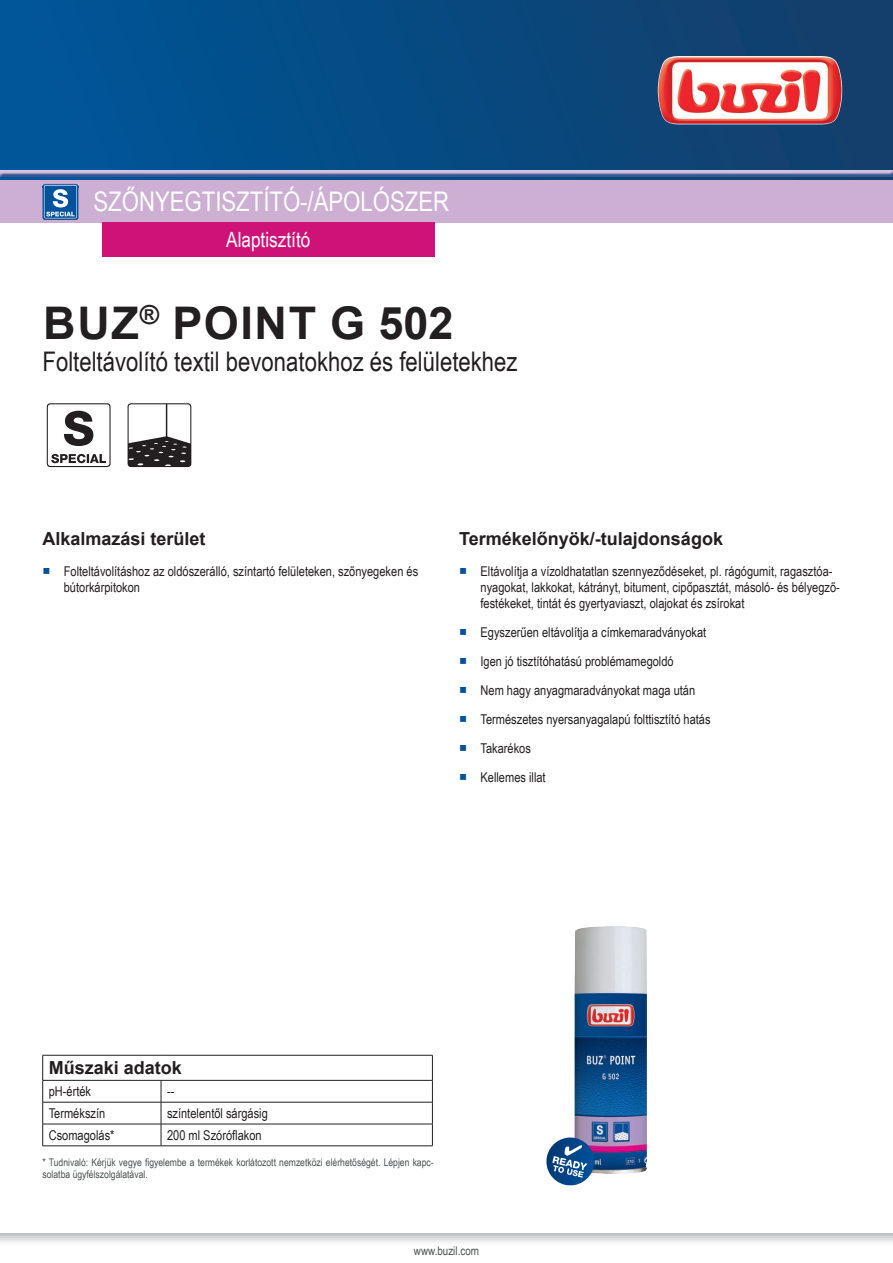
<style>
.page{position:relative;width:893px;height:1263px;background:#fff}
.page>*{position:absolute;margin:0;border:0;box-sizing:border-box;transform-origin:0 0}
.t1{font:700 45px "Arial";letter-spacing:.035em;color:#231f20}
.t2{font:27px "Arial Narrow";color:#231f20}
.t3{font:27px "Arial Narrow";color:#fff}
.t4{font:21px "Arial Narrow";color:#fff}
.t5{font:700 18px "Arial";color:#231f20}
.t6{font:13.5px/16.2px "Arial Narrow";color:#231f20}
.t7{font:12px "Arial Narrow";color:#4e5151}
.t8{font:10.5px/11.7px "Arial Narrow";color:#4d5152}
.s1{font-family:"Arial Unicode MS";color:#01519b}
</style>
<div class="page">
<svg style="left:0;top:1233px;width:893px;height:10px"></svg>
<hr style="left:43px;top:1055px;width:118px;height:1px;background:#231f20">
<hr style="left:161px;top:1055px;width:272px;height:1px;background:#231f20">
<hr style="left:43px;top:1080px;width:118px;height:1px;background:#231f20">
<hr style="left:161px;top:1080px;width:272px;height:1px;background:#231f20">
<hr style="left:43px;top:1102px;width:118px;height:1px;background:#231f20">
<hr style="left:161px;top:1102px;width:272px;height:1px;background:#231f20">
<hr style="left:43px;top:1124px;width:118px;height:1px;background:#231f20">
<svg style="left:42px;top:1055px;width:1px;height:91px"></svg>
<hr style="left:161px;top:1124px;width:272px;height:1px;background:#231f20">
<svg style="left:161px;top:1080px;width:1px;height:65px"></svg>
<svg style="left:432px;top:1055px;width:1px;height:90px"></svg>
<hr style="left:43px;top:1145px;width:118px;height:1px;background:#231f20">
<hr style="left:161px;top:1145px;width:272px;height:1px;background:#231f20">
<img style="left:574px;top:926px;width:73px;height:248px">
<svg style="left:47px;top:403px;width:64px;height:64px"></svg>
<svg style="left:128px;top:403px;width:63px;height:64px"></svg>
<svg style="left:546px;top:1137px;width:51px;height:49px"></svg>
<div style="left:0;top:0;width:893px;height:180px;background:linear-gradient(to right,#00569a,#143e69)"></div>
<img style="left:658px;top:56px;width:184px;height:68px">
<div style="left:0;top:169px;width:893px;height:8px;background:#015599;opacity:.75"></div>
<div style="left:0;top:180px;width:893px;height:43px;background:#ccafd3"></div>
<img style="left:43px;top:184px;width:35px;height:36px">
<svg style="left:44px;top:185px;width:35px;height:33px"></svg>
<div style="left:102px;top:223px;width:333px;height:34px;background:#cf1277"></div>
<h2 class="t3" style="left:94px;top:182px;width:357px">SZŐNYEGTISZTÍTÓ-/ÁPOLÓSZER</h2>
<h3 class="t4" style="left:226px;top:225px;width:86px">Alaptisztító</h3>
<h1 class="t1" style="left:43px;top:291px;width:412px">BUZ<sup>®</sup> POINT G 502</h1>
<h2 class="t2" style="left:43px;top:342px;width:477px">Folteltávolító textil bevonatokhoz és felületekhez</h2>
<h3 class="t5" style="left:43px;top:526px;width:165px">Alkalmazási terület</h3>
<p class="t6" style="left:64px;top:562px;width:356px;text-indent:-21px"><span class="s1">■</span> Folteltávolításhoz az oldószerálló, színtartó felületeken, szőnyegeken és bútorkárpitokon</p>
<h3 class="t5" style="left:459px;top:526px;width:265px">Termékelőnyök/-tulajdonságok</h3>
<p class="t6" style="left:480px;top:562px;width:361px;text-indent:-21px"><span class="s1">■</span> Eltávolítja a vízoldhatatlan szennyeződéseket, pl. rágógumit, ragasztóa&shy;nyagokat, lakkokat, kátrányt, bitument, cipőpasztát, másoló- és bélyegző&shy;festékeket, tintát és gyertyaviaszt, olajokat és zsírokat</p>
<p class="t6" style="left:459px;top:624px;width:249px"><span class="s1">■</span> Egyszerűen eltávolítja a címkemaradványokat</p>
<p class="t6" style="left:459px;top:653px;width:216px"><span class="s1">■</span> Igen jó tisztítóhatású problémamegoldó</p>
<p class="t6" style="left:459px;top:682px;width:238px"><span class="s1">■</span> Nem hagy anyagmaradványokat maga után</p>
<p class="t6" style="left:459px;top:711px;width:253px"><span class="s1">■</span> Természetes nyersanyagalapú folttisztító hatás</p>
<p class="t6" style="left:459px;top:740px;width:73px"><span class="s1">■</span> Takarékos</p>
<p class="t6" style="left:459px;top:768px;width:88px"><span class="s1">■</span> Kellemes illat</p>
<h3 class="t5" style="left:49px;top:1055px;width:135px">Műszaki adatok</h3>
<p class="t6" style="left:49px;top:1083px;width:44px">pH-érték</p>
<p class="t6" style="left:167px;top:1083px;width:9px">--</p>
<p class="t6" style="left:49px;top:1105px;width:58px">Termékszín</p>
<p class="t6" style="left:167px;top:1105px;width:102px">színtelentől sárgásig</p>
<p class="t6" style="left:49px;top:1126px;width:67px">Csomagolás*</p>
<p class="t6" style="left:167px;top:1126px;width:96px">200 ml Szóróflakon</p>
<p class="t8" style="left:43px;top:1156px;width:393px">* Tudnivaló: Kérjük vegye figyelembe a termékek korlátozott nemzetközi elérhetőségét. Lépjen kapc&shy;solatba ügyfélszolgálatával.</p>
<p class="t7" style="left:414px;top:1242px;width:67px">www.buzil.com</p>
</div>
